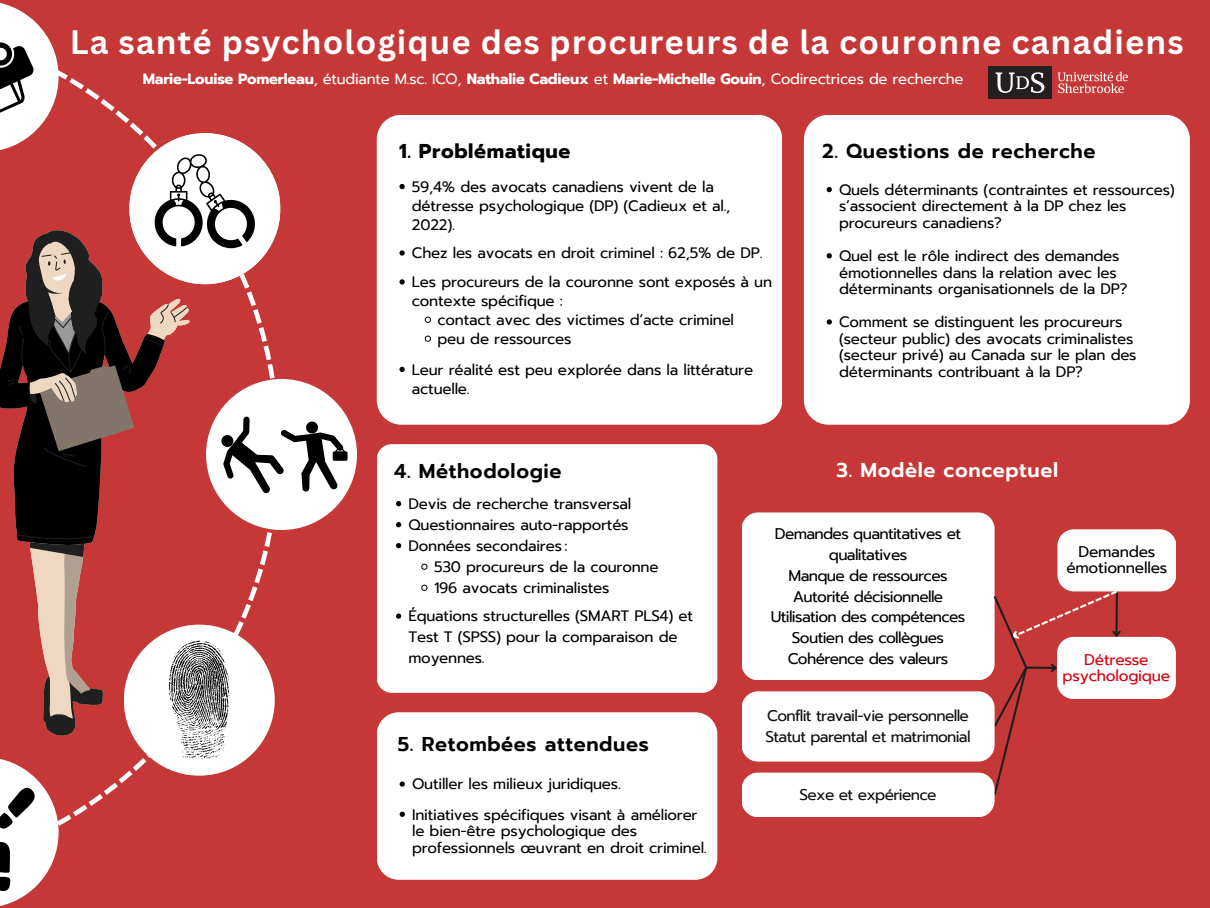
<style>
.page{position:relative;width:1210px;height:908px;background:#fff}
.page>*{position:absolute;margin:0;border:0;box-sizing:border-box;transform-origin:0 0}
.t1{font:700 32.87px "Canva Sans";letter-spacing:.035em;color:#fff}
.t2{font:600 19.95px "Prompt";letter-spacing:.03em;color:#000}
.t3{font:600 19.95px "Prompt";letter-spacing:.03em;color:#fff}
.t4{font:700 19.95px "Prompt";letter-spacing:.03em;color:#000}
.t5{font:15.4px/20.7px "Prompt";letter-spacing:-.045em;color:#000;text-align:center}
.t6{font:15.4px "Prompt";letter-spacing:-.045em;color:#100f0d}
.t7{font:15.4px "Prompt";letter-spacing:-.015em;color:#d5000f}
.t8{font:15.4px "Prompt";letter-spacing:-.015em;color:#000}
.t9{font:15.05px/16.5px "Prompt";letter-spacing:-.015em;color:#000}
.t10{font:700 14.8px "Prompt";letter-spacing:-.015em;color:#fff}
.s1{font-weight:400}
</style>
<div class="page">
<div style="left:0;top:0;width:1210px;height:907px;background:#c63737"></div>
<svg style="left:59px;top:70px;width:194px;height:756px"></svg>
<svg style="left:0;top:3px;width:59px;height:147px;fill:#fff"></svg>
<div style="left:206px;top:379px;width:151px;height:151px;background:#fff;border-radius:50%"></div>
<div style="left:124px;top:624px;width:151px;height:151px;background:#fff;border-radius:50%"></div>
<svg style="left:0;top:759px;width:59px;height:147px;fill:#fff"></svg>
<svg style="left:25px;top:229px;width:162px;height:67px"></svg>
<svg style="left:52px;top:273px;width:15px;height:8px"></svg>
<div style="left:377px;top:115px;width:405px;height:309px;background:#fff"></div>
<div style="left:804px;top:115px;width:386px;height:309px;background:#fff;border-radius:25px"></div>
<div style="left:989px;top:67px;width:62px;height:32px;background:#231f20"></div>
<svg style="left:995px;top:72px;width:49px;height:21px"></svg>
<svg style="left:1057px;top:72px;width:70px;height:21px"></svg>
<svg style="left:0;top:41px;width:34px;height:80px"></svg>
<svg style="left:129px;top:133px;width:151px;height:151px"></svg>
<svg style="left:0;top:841px;width:11px;height:50px"></svg>
<svg style="left:0;top:787px;width:37px;height:42px"></svg>
<div style="left:377px;top:712px;width:340px;height:167px;background:#fff;border-radius:22px"></div>
<div style="left:377px;top:444px;width:340px;height:248px;background:#fff;border-radius:15px"></div>
<div style="left:1057px;top:636px;width:119px;height:62px;background:#fff;border-radius:17px"></div>
<div style="left:741px;top:512px;width:253px;height:168px;background:#fff;border-radius:17px"></div>
<div style="left:1057px;top:529px;width:119px;height:62px;background:#fff;border-radius:17px"></div>
<svg style="left:991px;top:589px;width:131px;height:208px"></svg>
<div style="left:741px;top:691px;width:253px;height:70px;background:#fff;border-radius:17px"></div>
<div style="left:741px;top:772px;width:253px;height:44px;background:#fff;border-radius:17px"></div>
<svg style="left:0;top:296px;width:347px;height:463px"></svg>
<svg style="left:826px;top:187px;width:6px;height:5px"></svg>
<svg style="left:826px;top:253px;width:6px;height:5px"></svg>
<svg style="left:826px;top:319px;width:6px;height:5px"></svg>
<svg style="left:399px;top:184px;width:6px;height:5px"></svg>
<svg style="left:399px;top:250px;width:6px;height:5px"></svg>
<svg style="left:399px;top:279px;width:6px;height:5px"></svg>
<svg style="left:425px;top:317px;width:6px;height:5px"></svg>
<svg style="left:425px;top:335px;width:6px;height:6px"></svg>
<svg style="left:399px;top:366px;width:6px;height:6px"></svg>
<svg style="left:400px;top:781px;width:5px;height:5px"></svg>
<svg style="left:400px;top:811px;width:5px;height:5px"></svg>
<svg style="left:396px;top:501px;width:5px;height:5px"></svg>
<svg style="left:396px;top:522px;width:5px;height:5px"></svg>
<svg style="left:396px;top:543px;width:5px;height:5px"></svg>
<svg style="left:421px;top:563px;width:6px;height:6px"></svg>
<svg style="left:421px;top:584px;width:6px;height:6px"></svg>
<svg style="left:396px;top:613px;width:5px;height:5px"></svg>
<p class="t1" style="left:70px;top:18px;width:1115px">La santé psychologique des procureurs de la couronne canadiens</p>
<h2 class="t10" style="left:143px;top:68px;width:822px">Marie-Louise Pomerleau<span class="s1">, étudiante M.sc. ICO,</span> Nathalie Cadieux <span class="s1">et</span> Marie-Michelle Gouin<span class="s1">, Codirectrices de recherche</span></h2>
<p class="t4" style="left:399px;top:137px;width:173px">1. Problématique</p>
<p class="t2" style="left:822px;top:137px;width:275px">2. Questions de recherche</p>
<p class="t9" style="left:412px;top:177px;width:320px;line-height:18.9px">59,4% des avocats canadiens vivent de la détresse psychologique (DP) (Cadieux et al.,<br>2022).</p>
<p class="t9" style="left:412px;top:245px;width:352px">Chez les avocats en droit criminel : 62,5% de DP.</p>
<p class="t9" style="left:412px;top:272px;width:362px;line-height:18.9px">Les procureurs de la couronne sont exposés à un contexte spécifique :</p>
<p class="t9" style="left:437px;top:311px;width:298px">contact avec des victimes d’acte criminel</p>
<p class="t9" style="left:437px;top:330px;width:135px">peu de ressources</p>
<p class="t9" style="left:412px;top:360px;width:343px;line-height:18.9px">Leur réalité est peu explorée dans la littérature actuelle.</p>
<p class="t9" style="left:839px;top:181px;width:337px">Quels déterminants (contraintes et ressources) s’associent directement à la DP chez les procureurs canadiens?</p>
<h2 class="t9" style="left:839px;top:248px;width:290px">Quel est le rôle indirect des demandes émotionnelles dans la relation avec les déterminants organisationnels de la DP?</h2>
<p class="t9" style="left:839px;top:314px;width:299px">Comment se distinguent les procureurs (secteur public) des avocats criminalistes (secteur privé) au Canada sur le plan des déterminants contribuant à la DP?</p>
<p class="t2" style="left:394px;top:456px;width:169px">4. Méthodologie</p>
<p class="t9" style="left:408px;top:495px;width:224px">Devis de recherche transversal</p>
<p class="t9" style="left:408px;top:516px;width:222px">Questionnaires auto-rapportés</p>
<p class="t9" style="left:408px;top:537px;width:160px">Données secondaires :</p>
<p class="t9" style="left:434px;top:558px;width:226px">530 procureurs de la couronne</p>
<p class="t9" style="left:434px;top:579px;width:177px">196 avocats criminalistes</p>
<p class="t9" style="left:408px;top:605px;width:286px;line-height:21px">Équations structurelles (SMART PLS4) et<br>Test T (SPSS) pour la comparaison de moyennes.</p>
<p class="t2" style="left:398px;top:729px;width:252px">5. Retombées attendues</p>
<h2 class="t9" style="left:412px;top:775px;width:210px">Outiller les milieux juridiques.</h2>
<p class="t9" style="left:412px;top:806px;width:296px">Initiatives spécifiques visant à améliorer le bien-être psychologique des professionnels œuvrant en droit criminel.</p>
<p class="t3" style="left:836px;top:455px;width:223px">3. Modèle conceptuel</p>
<p class="t5" style="left:775px;top:523px;width:188px">Demandes quantitatives et qualitatives</p>
<p class="t5" style="left:788px;top:565px;width:160px">Manque de ressources</p>
<h1 class="t5" style="left:793px;top:585px;width:152px">Autorité décisionnelle</h1>
<p class="t5" style="left:770px;top:606px;width:196px">Utilisation des compétences</p>
<p class="t5" style="left:792px;top:627px;width:154px">Soutien des collègues</p>
<h2 class="t5" style="left:787px;top:648px;width:162px">Cohérence des valeurs</h2>
<p class="t6" style="left:767px;top:704px;width:203px">Conflit travail-vie personnelle</p>
<p class="t6" style="left:765px;top:725px;width:207px">Statut parental et matrimonial</p>
<p class="t6" style="left:799px;top:782px;width:138px">Sexe et expérience</p>
<p class="t8" style="left:1078px;top:540px;width:78px">Demandes</p>
<p class="t8" style="left:1066px;top:556px;width:103px">émotionnelles</p>
<p class="t7" style="left:1084px;top:648px;width:66px">Détresse</p>
<p class="t7" style="left:1062px;top:664px;width:109px">psychologique</p>
</div>
